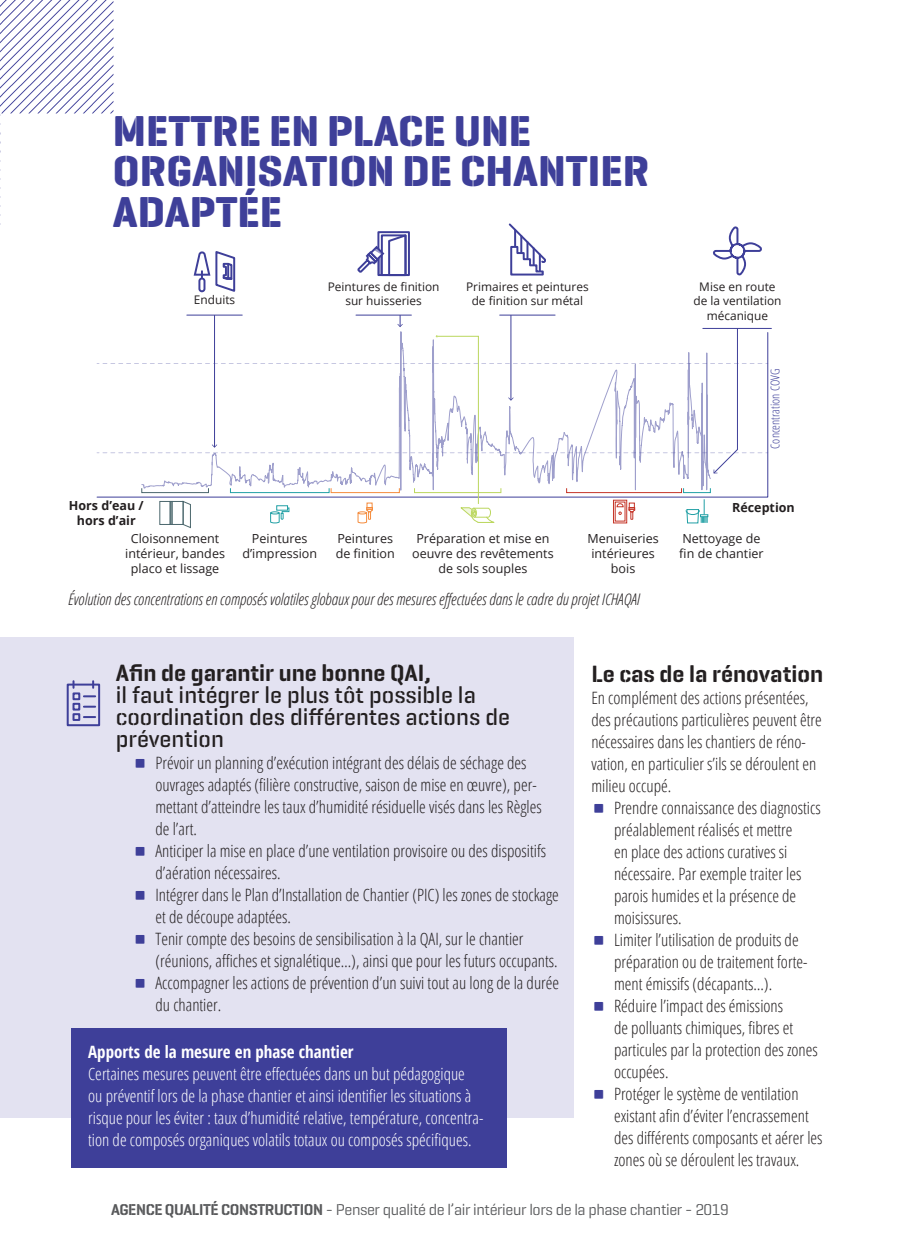
<style>
.page{position:relative;width:908px;height:1248px;background:#fff}
.page>*{position:absolute;margin:0;border:0;box-sizing:border-box;transform-origin:0 0}
.t1{font:700 44px/40px "Geogrotesque Stencil A";color:#3e3f99}
.t2{font:500 24px/22px "Geogrotesque Stencil B";color:#231f20}
.t3{font:600 24px "Geogrotesque Stencil B";color:#231f20}
.t4{font:300 condensed 17px "Open Sans";color:#231f20}
.t5{font:300 condensed 17px/22px "Open Sans";color:#fff}
.t6{font:700 condensed 17px "Open Sans";color:#fff}
.t7{font:italic 300 condensed 16px "Open Sans";color:#231f20}
.t8{font:16px "Geogrotesque Stencil A";letter-spacing:-.025em;color:#57585a}
.t9{font:12.6px/15px "Open Sans";color:#231f20;text-align:center}
.t10{font:700 12.6px/15px "Open Sans";color:#231f20;text-align:center}
.t11{font:300 condensed 12.2px "Open Sans";color:#3e3f99}
.t12{font:11.8px/14.2px "Open Sans";color:#231f20;text-align:center}
.s1{font-family:"Geogrotesque Stencil A";font-weight:700;font-stretch:normal;font-size:36px;color:#3e3f99}
.s2{font-weight:600}
</style>
<div class="page">
<div style="left:0;top:637px;width:573px;height:480px;background:#e3e2f1"></div>
<div style="left:71px;top:1028px;width:435px;height:51px;background:#3e3f99"></div>
<div style="left:71px;top:1050px;width:435px;height:117px;background:#3e3f99"></div>
<div style="left:67px;top:683px;width:33px;height:43px;border:2px solid #3e3f99"></div>
<div style="left:72px;top:692px;width:8px;height:8px;border:2px solid #3e3f99"></div>
<div style="left:72px;top:702px;width:8px;height:8px;border:2px solid #3e3f99"></div>
<div style="left:72px;top:713px;width:8px;height:8px;border:2px solid #3e3f99"></div>
<svg style="left:84px;top:695px;width:11px;height:2px"></svg>
<svg style="left:84px;top:705px;width:11px;height:2px"></svg>
<svg style="left:84px;top:716px;width:11px;height:2px"></svg>
<svg style="left:72px;top:681px;width:2px;height:6px"></svg>
<svg style="left:92px;top:681px;width:2px;height:6px"></svg>
<div style="left:377px;top:231px;width:33px;height:45px;border:2px solid #3e3f99"></div>
<svg style="left:357px;top:232px;width:50px;height:45px"></svg>
<svg style="left:193px;top:251px;width:43px;height:42px"></svg>
<hr style="left:702px;top:328px;width:69px;height:1px;background:#3e3f99">
<svg style="left:508px;top:223px;width:38px;height:53px"></svg>
<svg style="left:713px;top:227px;width:49px;height:48px"></svg>
<svg style="left:97px;top:315px;width:670px;height:214px"></svg>
<svg style="left:0;top:0;width:113px;height:225px"></svg>
<h1 class="t1" style="left:113px;top:111px;width:537px">METTRE EN PLACE UNE<br>ORGANISATION DE CHANTIER<br>ADAPTÉE</h1>
<p class="t12" style="left:194px;top:292px;width:43px">Enduits</p>
<p class="t10" style="left:69px;top:497px;width:76px">Hors d’eau / hors d’air</p>
<p class="t12" style="left:328px;top:279px;width:113px">Peintures de finition sur huisseries</p>
<p class="t12" style="left:466px;top:279px;width:124px">Primaires et peintures de finition sur métal</p>
<p class="t12" style="left:693px;top:279px;width:89px">Mise en route de la ventilation mécanique</p>
<p class="t11" style="left:766px;top:448px;width:81px;rotate:-90deg">Concentration COVG</p>
<p class="t10" style="left:731px;top:499px;width:64px">Réception</p>
<p class="t9" style="left:125px;top:530px;width:101px">Cloisonnement intérieur, bandes placo et lissage</p>
<p class="t9" style="left:242px;top:530px;width:76px">Peintures d’impression</p>
<p class="t9" style="left:335px;top:530px;width:61px;text-align:left">Peintures de finition</p>
<p class="t9" style="left:412px;top:530px;width:143px">Préparation et mise en oeuvre des revêtements de sols souples</p>
<p class="t9" style="left:587px;top:530px;width:73px">Menuiseries intérieures bois</p>
<p class="t9" style="left:679px;top:530px;width:86px;text-align:left">Nettoyage de fin de chantier</p>
<p class="t7" style="left:68px;top:588px;width:573px">Évolution des concentrations en composés volatiles globaux pour des mesures effectuées dans le cadre du projet ICHAQAI</p>
<h2 class="t3" style="left:116px;top:658px;width:316px">Afin de garantir une bonne QAI,</h2>
<h2 class="t2" style="left:116px;top:683px;width:395px">il faut intégrer le plus tôt possible la coordination des différentes actions de prévention</h2>
<p class="t4" style="left:133px;top:751px;width:395px"><span class="s1">Δ</span> Prévoir un planning d’exécution intégrant des délais de séchage des</p>
<p class="t4" style="left:155px;top:773px;width:382px">ouvrages adaptés (filière constructive, saison de mise en œuvre), per-</p>
<p class="t4" style="left:155px;top:795px;width:387px">mettant d’atteindre les taux d’humidité résiduelle visés dans les Règles</p>
<p class="t4" style="left:155px;top:817px;width:43px">de l’art.</p>
<p class="t4" style="left:133px;top:839px;width:415px"><span class="s1">Δ</span> Anticiper la mise en place d’une ventilation provisoire ou des dispositifs</p>
<p class="t4" style="left:155px;top:861px;width:127px">d’aération nécessaires.</p>
<p class="t4" style="left:133px;top:883px;width:427px"><span class="s1">Δ</span> Intégrer dans le Plan d’Installation de Chantier (PIC) les zones de stockage</p>
<p class="t4" style="left:155px;top:905px;width:137px">et de découpe adaptées.</p>
<p class="t4" style="left:133px;top:927px;width:392px"><span class="s1">Δ</span> Tenir compte des besoins de sensibilisation à la QAI, sur le chantier</p>
<p class="t4" style="left:155px;top:949px;width:403px">(réunions, affiches et signalétique…), ainsi que pour les futurs occupants.</p>
<p class="t4" style="left:133px;top:971px;width:428px"><span class="s1">Δ</span> Accompagner les actions de prévention d’un suivi tout au long de la durée</p>
<p class="t4" style="left:155px;top:993px;width:67px">du chantier.</p>
<p class="t6" style="left:88px;top:1040px;width:267px">Apports de la mesure en phase chantier</p>
<p class="t5" style="left:88px;top:1062px;width:396px">Certaines mesures peuvent être effectuées dans un but pédagogique ou préventif lors de la phase chantier et ainsi identifier les situations à risque pour les éviter : taux d’humidité relative, température, concentra&shy;tion de composés organiques volatils totaux ou composés spécifiques.</p>
<h2 class="t3" style="left:591px;top:658px;width:233px">Le cas de la rénovation</h2>
<p class="t4" style="left:591px;top:686px;width:219px">En complément des actions présentées,</p>
<p class="t4" style="left:591px;top:708px;width:232px">des précautions particulières peuvent être</p>
<p class="t4" style="left:591px;top:730px;width:216px">nécessaires dans les chantiers de réno-</p>
<p class="t4" style="left:591px;top:752px;width:226px">vation, en particulier s’ils se déroulent en</p>
<p class="t4" style="left:591px;top:774px;width:81px">milieu occupé.</p>
<p class="t4" style="left:591px;top:796px;width:231px"><span class="s1">Δ</span> Prendre connaissance des diagnostics</p>
<p class="t4" style="left:613px;top:818px;width:180px">préalablement réalisés et mettre</p>
<p class="t4" style="left:613px;top:840px;width:175px">en place des actions curatives si</p>
<p class="t4" style="left:613px;top:862px;width:189px">nécessaire. Par exemple traiter les</p>
<p class="t4" style="left:613px;top:884px;width:184px">parois humides et la présence de</p>
<p class="t4" style="left:613px;top:906px;width:69px">moisissures.</p>
<p class="t4" style="left:591px;top:928px;width:209px"><span class="s1">Δ</span> Limiter l’utilisation de produits de</p>
<p class="t4" style="left:613px;top:950px;width:195px">préparation ou de traitement forte-</p>
<p class="t4" style="left:613px;top:972px;width:159px">ment émissifs (décapants…).</p>
<p class="t4" style="left:591px;top:994px;width:193px"><span class="s1">Δ</span> Réduire l’impact des émissions</p>
<p class="t4" style="left:613px;top:1016px;width:181px">de polluants chimiques, fibres et</p>
<p class="t4" style="left:613px;top:1038px;width:205px">particules par la protection des zones</p>
<p class="t4" style="left:613px;top:1060px;width:56px">occupées.</p>
<p class="t4" style="left:591px;top:1082px;width:209px"><span class="s1">Δ</span> Protéger le système de ventilation</p>
<p class="t4" style="left:613px;top:1104px;width:196px">existant afin d’éviter l’encrassement</p>
<p class="t4" style="left:613px;top:1126px;width:210px">des différents composants et aérer les</p>
<p class="t4" style="left:613px;top:1148px;width:187px">zones où se déroulent les travaux.</p>
<p class="t8" style="left:111px;top:1198px;width:619px"><span class="s2">AGENCE QUALITÉ CONSTRUCTION</span> - Penser qualité de l’air intérieur lors de la phase chantier - 2019</p>
</div>
